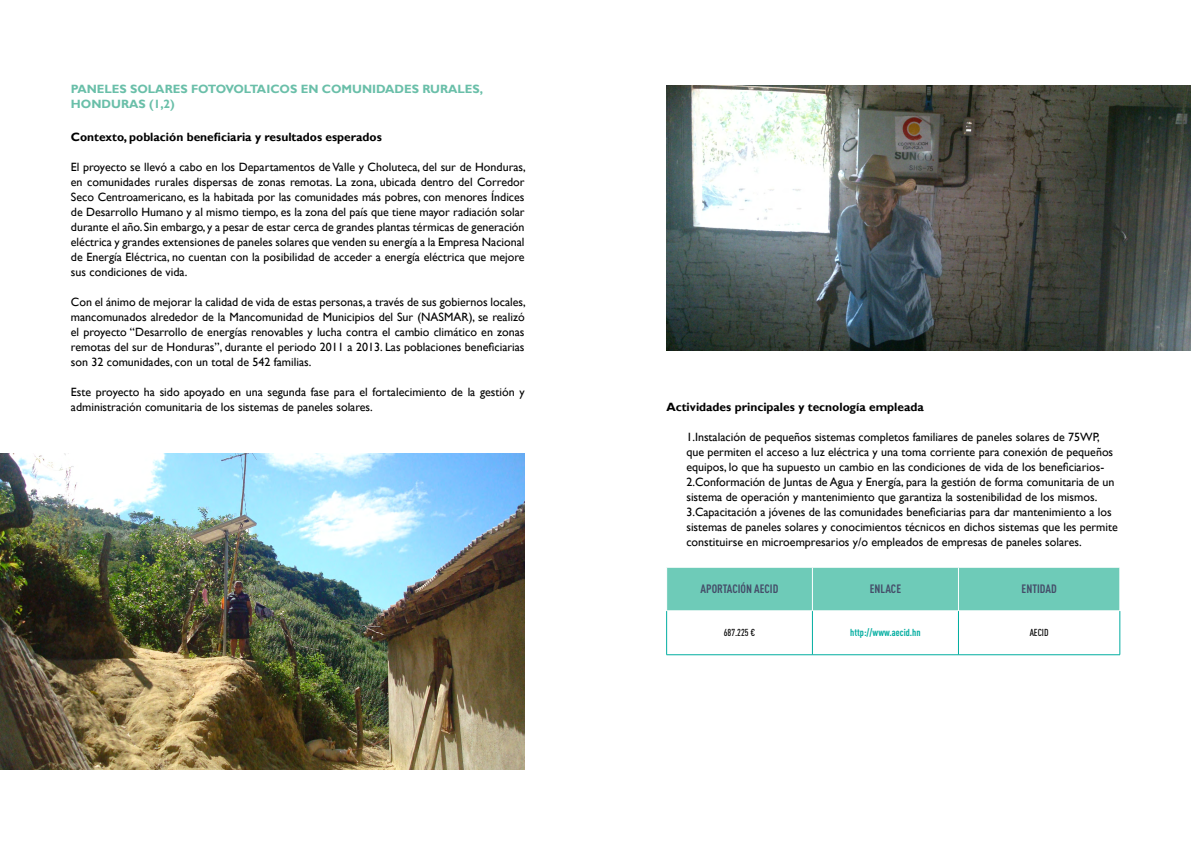
<style>
.page{position:relative;width:1191px;height:842px;background:#fff}
.page>*{position:absolute;margin:0;border:0;box-sizing:border-box;transform-origin:0 0}
.t1{font:12px/15px "Gill Sans";color:#000;text-align:justify}
.t2{font:700 12px "Gill Sans";color:#000}
.t3{font:700 12px/15px "Gill Sans";color:#6abfa9}
.t4{font:700 12px "DIN Cond";color:#454e69}
.t5{font:700 10px "DIN Cond";color:#00ada0}
.t6{font:500 10px "DIN Cond";color:#000}
</style>
<div class="page">
<img style="left:0;top:454px;width:524px;height:316px">
<div style="left:667px;top:568px;width:452px;height:42px;background:#6ecbb8"></div>
<hr style="left:812px;top:567px;width:1px;height:43px;background:#fff">
<hr style="left:958px;top:567px;width:1px;height:43px;background:#fff">
<hr style="left:666px;top:611px;width:1px;height:44px;background:#00ada0">
<hr style="left:812px;top:611px;width:1px;height:44px;background:#00ada0">
<hr style="left:958px;top:611px;width:1px;height:44px;background:#00ada0">
<hr style="left:1119px;top:611px;width:1px;height:44px;background:#00ada0">
<hr style="left:666px;top:655px;width:146px;height:1px;background:#00ada0">
<hr style="left:812px;top:655px;width:146px;height:1px;background:#00ada0">
<hr style="left:958px;top:655px;width:162px;height:1px;background:#00ada0">
<img style="left:666px;top:85px;width:525px;height:265px">
<p class="t3" style="left:71px;top:82px;width:413px">PANELES SOLARES FOTOVOLTAICOS EN COMUNIDADES RURALES,<br>HONDURAS (1,2)</p>
<p class="t2" style="left:71px;top:130px;width:312px">Contexto, población beneficiaria y resultados esperados</p>
<p class="t1" style="left:71px;top:160px;width:456px">El proyecto se llevó a cabo en los Departamentos de Valle y Choluteca, del sur de Honduras, en comunidades rurales dispersas de zonas remotas. La zona, ubicada dentro del Corredor Seco Centroamericano, es la habitada por las comunidades más pobres, con menores Índices de Desarrollo Humano y al mismo tiempo, es la zona del país que tiene mayor radiación solar durante el año. Sin embargo, y a pesar de estar cerca de grandes plantas térmicas de generación eléctrica y grandes extensiones de paneles solares que venden su energía a la Empresa Nacional de Energía Eléctrica, no cuentan con la posibilidad de acceder a energía eléctrica que mejore sus condiciones de vida.</p>
<p class="t1" style="left:71px;top:295px;width:456px">Con el ánimo de mejorar la calidad de vida de estas personas, a través de sus gobiernos locales, mancomunados alrededor de la Mancomunidad de Municipios del Sur (NASMAR), se realizó el proyecto “Desarrollo de energías renovables y lucha contra el cambio climático en zonas remotas del sur de Honduras”, durante el periodo 2011 a 2013. Las poblaciones beneficiarias son 32 comunidades, con un total de 542 familias.</p>
<p class="t1" style="left:71px;top:385px;width:455px">Este proyecto ha sido apoyado en una segunda fase para el fortalecimiento de la gestión y administración comunitaria de los sistemas de paneles solares.</p>
<p class="t2" style="left:666px;top:400px;width:259px">Actividades principales y tecnología empleada</p>
<p class="t1" style="left:686px;top:430px;width:433px;text-align:left">1.Instalación de pequeños sistemas completos familiares de paneles solares de 75WP, que permiten el acceso a luz eléctrica y una toma corriente para conexión de pequeños equipos, lo que ha supuesto un cambio en las condiciones de vida de los beneficiarios-2.Conformación de Juntas de Agua y Energía, para la gestión de forma comunitaria de un sistema de operación y mantenimiento que garantiza la sostenibilidad de los mismos.<br>3.Capacitación a jóvenes de las comunidades beneficiarias para dar mantenimiento a los sistemas de paneles solares y conocimientos técnicos en dichos sistemas que les permite constituirse en microempresarios y/o empleados de empresas de paneles solares.</p>
<p class="t4" style="left:700px;top:582px;width:79px">APORTACIÓN AECID</p>
<p class="t4" style="left:869px;top:582px;width:33px">ENLACE</p>
<p class="t4" style="left:1021px;top:582px;width:37px">ENTIDAD</p>
<p class="t6" style="left:723px;top:627px;width:33px">687.225 €</p>
<p class="t5" style="left:850px;top:627px;width:72px">http://www.aecid.hn</p>
<p class="t6" style="left:1029px;top:627px;width:20px">AECID</p>
</div>
